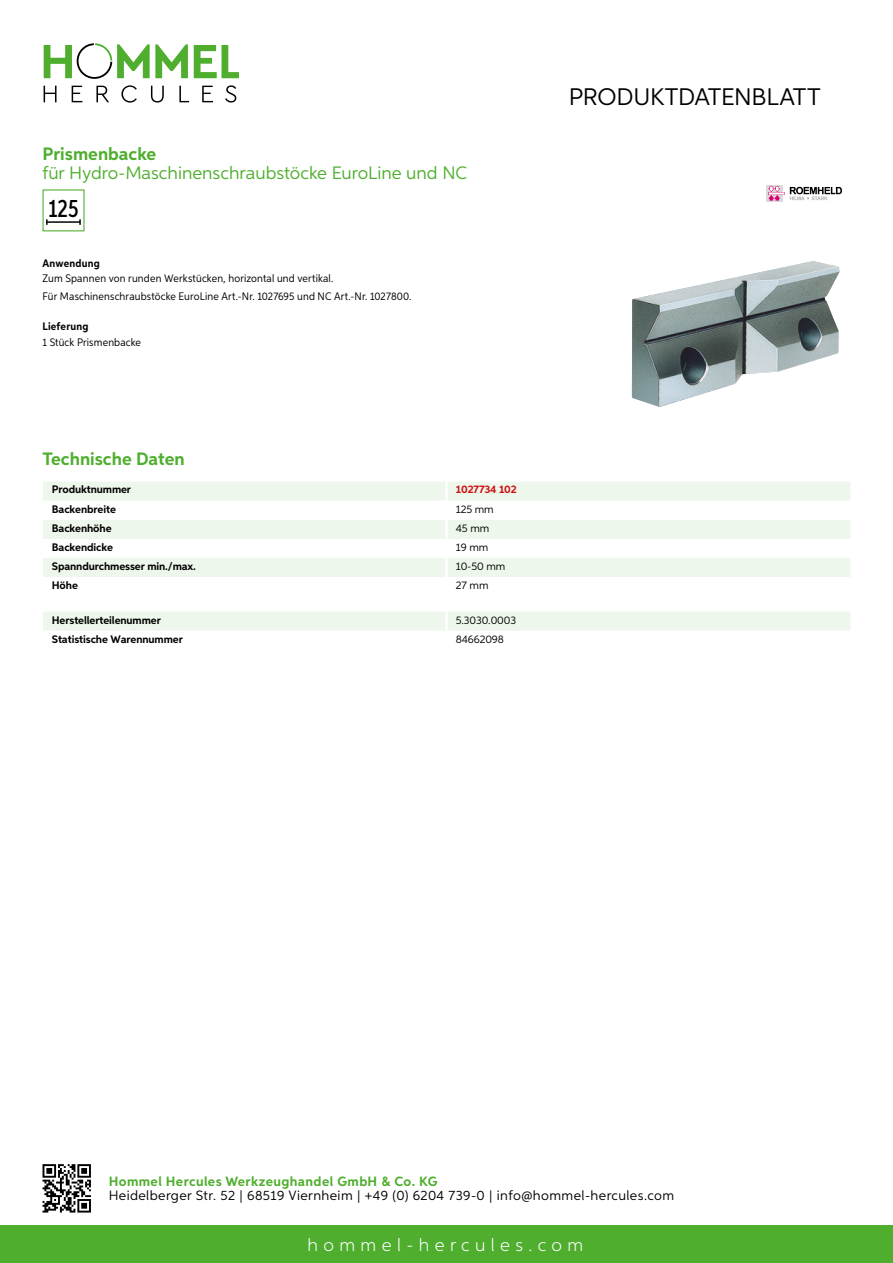
<style>
.page{position:relative;width:893px;height:1263px;background:#fff}
.page>*{position:absolute;margin:0;border:0;box-sizing:border-box;transform-origin:0 0}
.t1{font:500 25.2px "Aspira XX Nar";color:#000}
.t2{font:24px "Aspira";letter-spacing:-.01em;color:#000}
.t3{font:18px "Aspira";color:#50ae2f}
.t4{font:700 18px "Aspira";color:#50ae2f}
.t5{font:300 18px "Aspira";letter-spacing:.3em;color:#fff}
.t6{font:13.5px "Aspira";letter-spacing:.03em;color:#000}
.t7{font:700 13.5px "Aspira";letter-spacing:.03em;color:#50ae2f}
.t8{font:10.95px/17.5px "Aspira Nar";letter-spacing:.015em;color:#000}
.t9{font:700 10.95px "Aspira";letter-spacing:-.01em;color:#000}
.t10{font:10.95px "Aspira";letter-spacing:-.01em;color:#000}
.t11{font:700 10.95px "Aspira Nar";letter-spacing:.02em;color:#000}
.t12{font:700 10.95px "Aspira";letter-spacing:-.01em;color:#cd1013}
</style>
<div class="page">
<div style="left:0;top:1226px;width:893px;height:37px;background:#50ae2f"></div>
<svg style="left:43px;top:1164px;width:48px;height:48px"></svg>
<svg style="left:194px;top:45px;width:45px;height:33px"></svg>
<svg style="left:44px;top:43px;width:144px;height:36px"></svg>
<svg style="left:44px;top:86px;width:13px;height:16px"></svg>
<svg style="left:72px;top:86px;width:10px;height:16px"></svg>
<svg style="left:96px;top:86px;width:13px;height:16px"></svg>
<svg style="left:121px;top:85px;width:16px;height:18px"></svg>
<svg style="left:151px;top:86px;width:13px;height:17px"></svg>
<svg style="left:179px;top:86px;width:10px;height:16px"></svg>
<svg style="left:202px;top:86px;width:11px;height:16px"></svg>
<svg style="left:225px;top:85px;width:11px;height:18px"></svg>
<div style="left:43px;top:482px;width:807px;height:18px;background:#eef7eb"></div>
<svg style="left:43px;top:520px;width:807px;height:57px;fill:#eef7eb"></svg>
<hr style="left:445px;top:481px;width:3px;height:20px;background:#fff">
<hr style="left:445px;top:520px;width:3px;height:19px;background:#fff">
<hr style="left:445px;top:539px;width:3px;height:19px;background:#fff">
<hr style="left:445px;top:558px;width:3px;height:19px;background:#fff">
<div style="left:43px;top:612px;width:807px;height:19px;background:#eef7eb"></div>
<svg style="left:43px;top:189px;width:42px;height:42px"></svg>
<img style="left:631px;top:261px;width:209px;height:146px">
<div style="left:766px;top:185px;width:16px;height:17px;background:#d9dada"></div>
<svg style="left:790px;top:187px;width:52px;height:13px"></svg>
<svg style="left:768px;top:186px;width:16px;height:15px"></svg>
<h3 class="t4" style="left:43px;top:142px;width:115px">Prismenbacke</h3>
<h3 class="t3" style="left:43px;top:162px;width:426px">für Hydro-Maschinenschraubstöcke EuroLine und N C</h3>
<h1 class="t1" style="left:49px;top:193px;width:31px">125</h1>
<p class="t11" style="left:43px;top:257px;width:59px">Anwendung</p>
<p class="t8" style="left:43px;top:270px;width:371px">Zum Spannen von runden Werkstücken, horizontal und vertikal.<br>Für Maschinenschraubstöcke EuroLine Art.-Nr. 1027695 und NC Art.-Nr. 1027800.</p>
<p class="t11" style="left:43px;top:320px;width:47px">Lieferung</p>
<p class="t8" style="left:43px;top:333px;width:100px">1 Stück Prismenbacke</p>
<h3 class="t4" style="left:43px;top:447px;width:144px">Technische Daten</h3>
<p class="t9" style="left:52px;top:483px;width:81px">Produktnummer</p>
<p class="t12" style="left:456px;top:483px;width:63px">1027734 102</p>
<p class="t9" style="left:52px;top:502px;width:66px">Backenbreite</p>
<p class="t10" style="left:456px;top:502px;width:39px">125 mm</p>
<p class="t9" style="left:52px;top:521px;width:61px">Backenhöhe</p>
<p class="t10" style="left:456px;top:521px;width:35px">45 mm</p>
<p class="t9" style="left:52px;top:540px;width:63px">Backendicke</p>
<p class="t10" style="left:456px;top:540px;width:34px">19 mm</p>
<p class="t9" style="left:52px;top:559px;width:146px">Spanndurchmesser min./max.</p>
<p class="t10" style="left:456px;top:559px;width:51px">10-50 mm</p>
<p class="t9" style="left:52px;top:579px;width:28px">Höhe</p>
<p class="t10" style="left:456px;top:579px;width:34px">27 mm</p>
<p class="t9" style="left:52px;top:613px;width:111px">Herstellerteilenummer</p>
<p class="t10" style="left:456px;top:613px;width:62px">5.3030.0003</p>
<p class="t9" style="left:52px;top:632px;width:132px">Statistische Warennummer</p>
<p class="t10" style="left:456px;top:632px;width:50px">84662098</p>
<h2 class="t2" style="left:569px;top:82px;width:253px">Produktdatenblatt</h2>
<p class="t7" style="left:109px;top:1172px;width:330px">Hommel Hercules Werkzeughandel GmbH &amp; Co. KG</p>
<p class="t6" style="left:109px;top:1187px;width:567px">Heidelberger Str. 52 | 68519 Viernheim | +49 (0) 6204 739-0 | info@hommel-hercules.com</p>
<h3 class="t5" style="left:307px;top:1234px;width:277px">hommel-hercules.com</h3>
</div>
